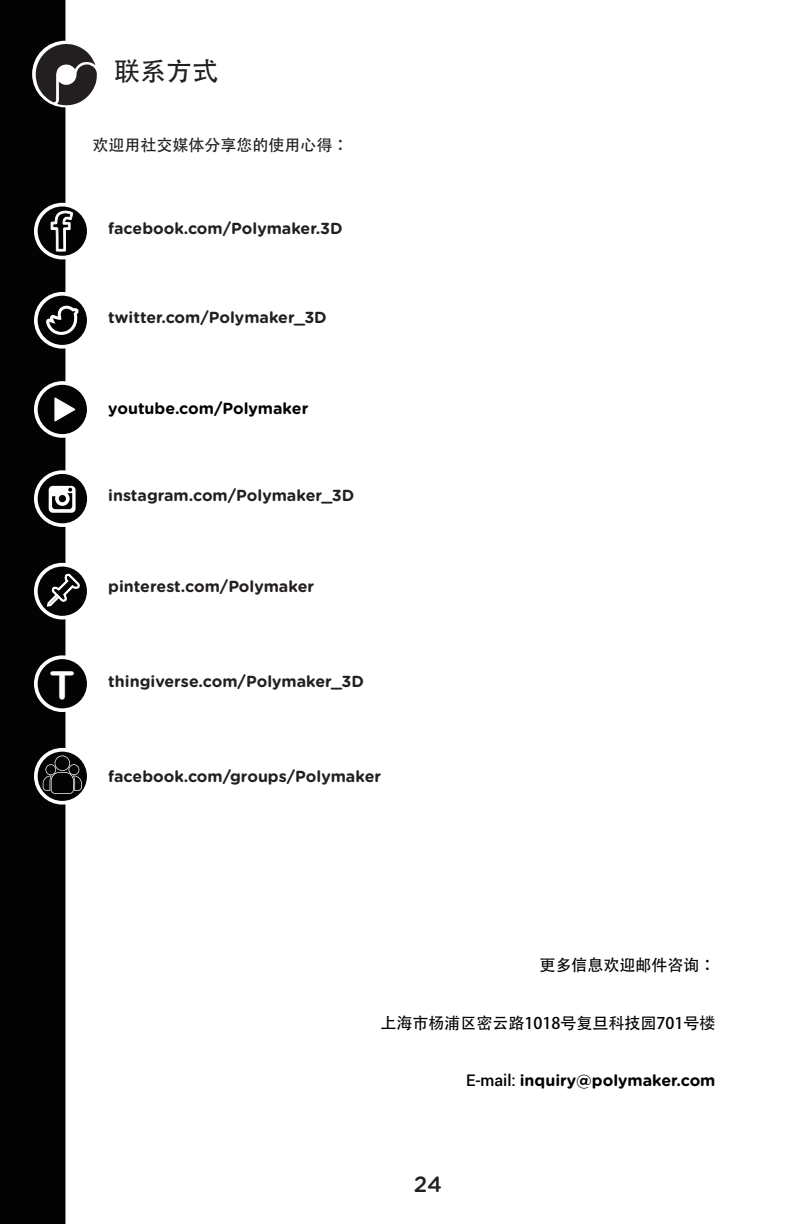
<style>
.page{position:relative;width:792px;height:1224px;background:#fff}
.page>*{position:absolute;margin:0;border:0;box-sizing:border-box;transform-origin:0 0}
.t1{font:38.6px "Arial Rounded MT Bold";color:#fff}
.t2{font:26px "Adobe Heiti Std";color:#231f20}
.t3{font:500 22px "Gotham Rounded";color:#231f20}
.t4{font:700 16px "Gotham Rounded";color:#231f20}
.t5{font:700 16px "Gotham Rounded";color:#000}
.t6{font:16px "Adobe Heiti Std";color:#000}
.t7{font:16px "Adobe Heiti Std";color:#231f20}
.s1{font-family:"Roboto";font-weight:500}
</style>
<div class="page">
<div style="left:0;top:0;width:65px;height:1224px;background:#030303"></div>
<svg style="left:36px;top:44px;width:61px;height:61px"></svg>
<div style="left:34px;top:203px;width:57px;height:56px;background:#fff;border-radius:50%"></div>
<div style="left:38px;top:206px;width:49px;height:50px;background:#030303;border-radius:50%"></div>
<svg style="left:50px;top:201px;width:23px;height:51px"></svg>
<svg style="left:34px;top:381px;width:57px;height:57px"></svg>
<div style="left:38px;top:385px;width:49px;height:49px;background:#030303;border-radius:50%"></div>
<svg style="left:54px;top:397px;width:22px;height:25px"></svg>
<div style="left:34px;top:470px;width:57px;height:57px;background:#fff;border-radius:50%"></div>
<svg style="left:38px;top:474px;width:49px;height:49px"></svg>
<svg style="left:34px;top:563px;width:57px;height:57px"></svg>
<div style="left:38px;top:567px;width:49px;height:49px;background:#030303;border-radius:50%"></div>
<svg style="left:47px;top:573px;width:34px;height:34px"></svg>
<svg style="left:34px;top:655px;width:57px;height:57px"></svg>
<div style="left:38px;top:659px;width:49px;height:49px;background:#030303;border-radius:50%"></div>
<svg style="left:34px;top:292px;width:57px;height:57px"></svg>
<div style="left:38px;top:296px;width:49px;height:49px;background:#030303;border-radius:50%"></div>
<svg style="left:46px;top:306px;width:33px;height:29px"></svg>
<svg style="left:34px;top:748px;width:57px;height:57px"></svg>
<div style="left:38px;top:752px;width:49px;height:49px;background:#030303;border-radius:50%"></div>
<svg style="left:43px;top:756px;width:39px;height:38px"></svg>
<p class="t2" style="left:114px;top:55px;width:105px">联系方式</p>
<p class="t7" style="left:92px;top:136px;width:257px">欢迎用社交媒体分享您的使用心得：</p>
<p class="t4" style="left:108px;top:217px;width:236px">facebook.com/Polymaker.3D</p>
<p class="t4" style="left:108px;top:306px;width:220px">twitter.com/Polymaker_3D</p>
<p class="t5" style="left:108px;top:396px;width:202px">youtube.com/Polymaker</p>
<p class="t4" style="left:108px;top:484px;width:247px">instagram.com/Polymaker_3D</p>
<p class="t4" style="left:108px;top:575px;width:207px">pinterest.com/Polymaker</p>
<h1 class="t1" style="left:50px;top:663px;width:26px">T</h1>
<p class="t4" style="left:108px;top:669px;width:257px">thingiverse.com/Polymaker_3D</p>
<p class="t4" style="left:108px;top:764px;width:274px">facebook.com/groups/Polymaker</p>
<p class="t6" style="left:540px;top:955px;width:177px">更多信息欢迎邮件咨询：</p>
<p class="t6" style="left:381px;top:1013px;width:336px">上海市杨浦区密云路1018号复旦科技园701号楼</p>
<p class="t5" style="left:466px;top:1069px;width:251px"><span class="s1">E-mail:</span> inquiry@polymaker.com</p>
<h3 class="t3" style="left:414px;top:1169px;width:30px">24</h3>
</div>
